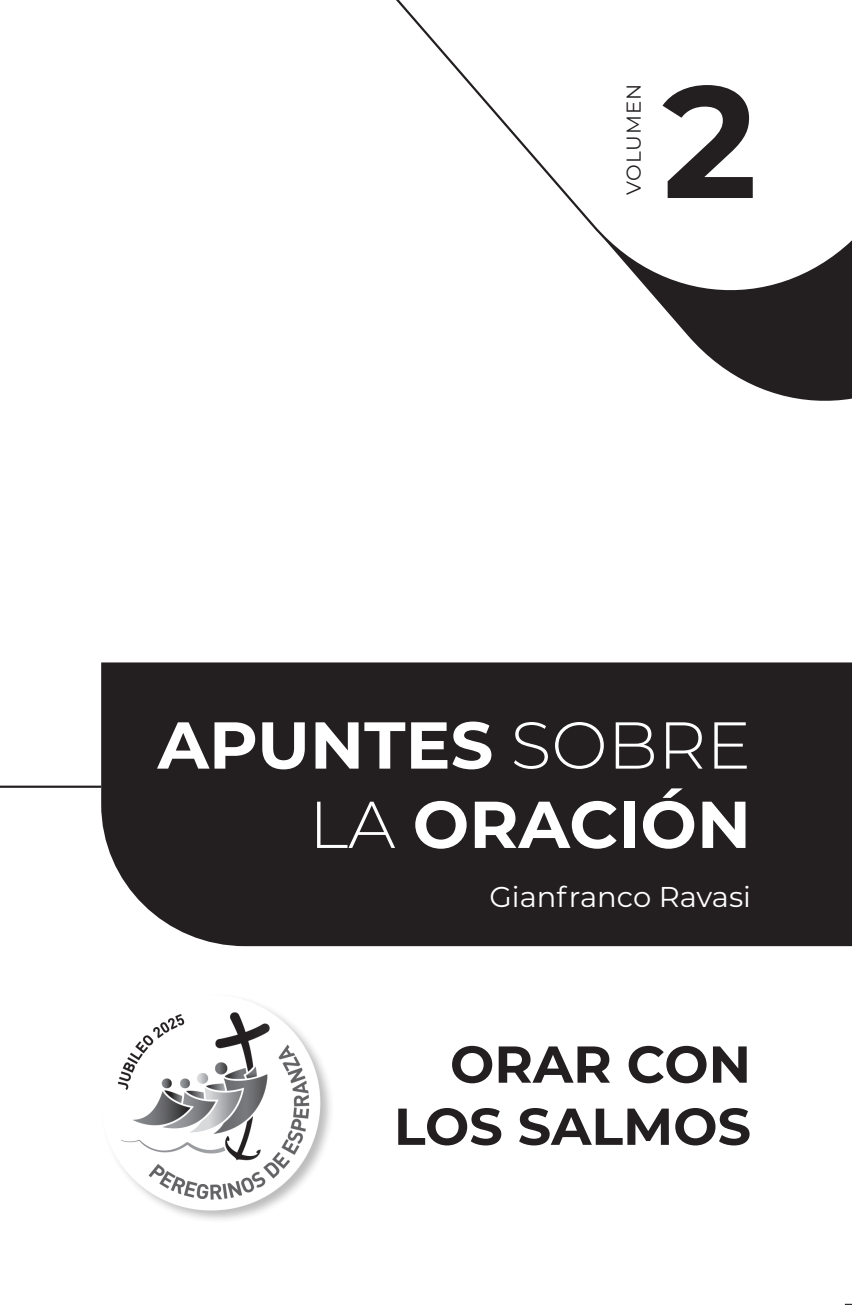
<style>
.page{position:relative;width:852px;height:1306px;background:#fff}
.page>*{position:absolute;margin:0;border:0;box-sizing:border-box;transform-origin:0 0}
.t1{font:700 158.6px "Montserrat";color:#231f20}
.t2{font:700 66px/79.4px "Montserrat";color:#fff;text-align:right}
.t3{font:700 51.8px/62.2px "Montserrat";color:#231f20;text-align:right}
.t4{font:28.6px "Montserrat";color:#fff}
.t5{font:20px "Montserrat";letter-spacing:.05em;color:#231f20}
.s1{font-weight:300}
</style>
<div class="page">
<svg style="left:671px;top:316px;width:180px;height:85px;fill:#231f20"></svg>
<svg style="left:396px;top:0;width:455px;height:316px"></svg>
<div style="left:101px;top:662px;width:750px;height:284px;background:#231f20"></div>
<hr style="left:0;top:785px;width:101px;height:3px;background:#231f20">
<img style="left:117px;top:1002px;width:214px;height:218px">
<svg style="left:844px;top:1303px;width:8px;height:2px"></svg>
<p class="t5" style="left:619px;top:195px;width:113px;rotate:-90deg">VOLUMEN</p>
<h1 class="t1" style="left:662px;top:27px;width:96px">2</h1>
<p class="t2" style="left:157px;top:702px;width:594px">APUNTES <span class="s1">SOBRE<br>LA</span> ORACIÓN</p>
<p class="t4" style="left:489px;top:877px;width:263px">Gianfranco Ravasi</p>
<p class="t3" style="left:393px;top:1030px;width:358px">ORAR CON<br>LOS SALMOS</p>
</div>
